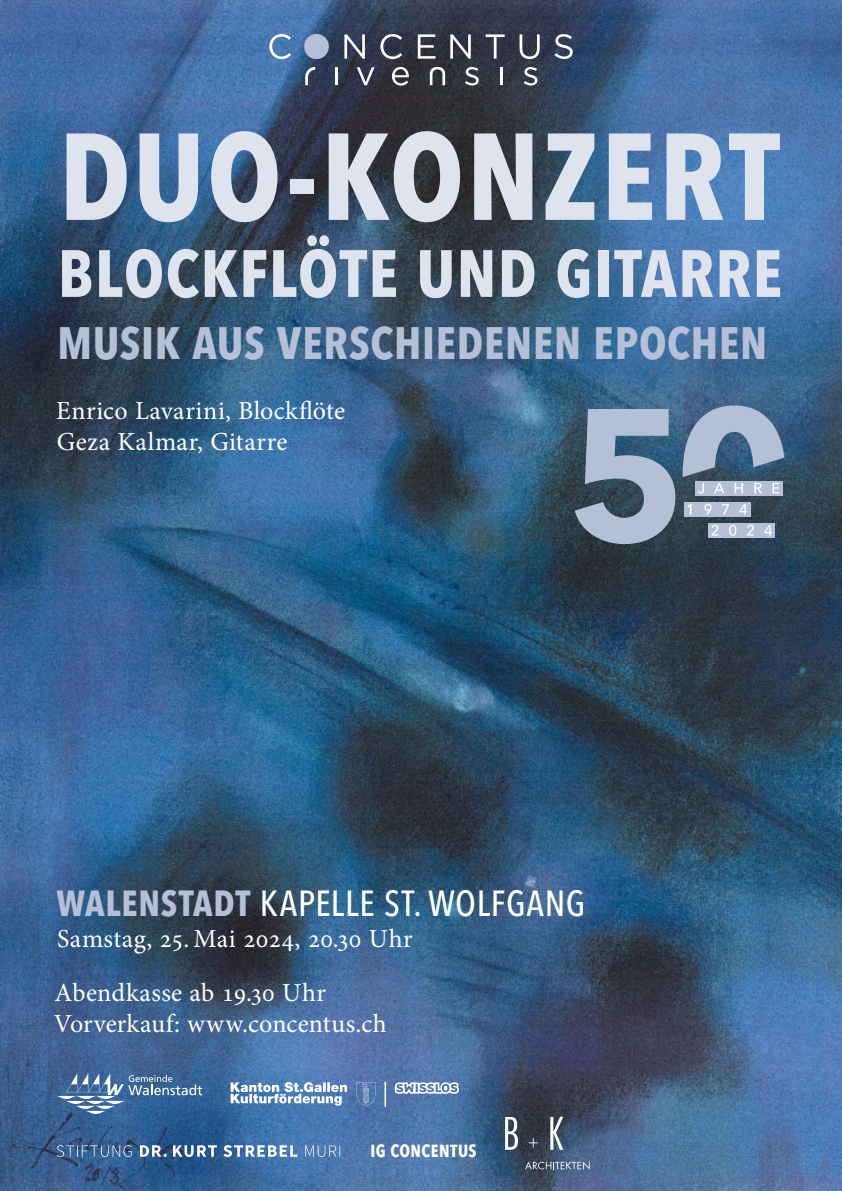
<style>
.page{position:relative;width:842px;height:1191px;background:#fff}
.page>*{position:absolute;margin:0;border:0;box-sizing:border-box;transform-origin:0 0}
.t1{font:700 condensed 122px "Avenir Next LT Pro";letter-spacing:.02em;color:#dee3ee}
.t2{font:700 condensed 66px "Avenir Next LT Pro";letter-spacing:.02em;color:#dee3ee}
.t3{font:700 condensed 45px "Avenir Next LT Pro";letter-spacing:.015em;color:#b5c0d7}
.t4{font:500 condensed 36px "Avenir Next LT Pro";letter-spacing:.02em;color:#fff}
.t5{font:26px/31.2px "Minion Pro";letter-spacing:.01em;color:#fff}
.t6{font:700 17.5px "Avenir Next Condensed";letter-spacing:.025em;color:#fff}
.s1{font-weight:700;color:#b5c0d7}
</style>
<div class="page">
<img style="left:0;top:0;width:842px;height:1191px">
<hr style="left:335px;top:67px;width:3px;height:18px;background:#fff">
<hr style="left:500px;top:67px;width:3px;height:18px;background:#fff">
<svg style="left:524px;top:67px;width:13px;height:18px"></svg>
<svg style="left:465px;top:67px;width:14px;height:18px"></svg>
<svg style="left:357px;top:67px;width:18px;height:18px"></svg>
<svg style="left:305px;top:67px;width:10px;height:18px"></svg>
<svg style="left:269px;top:34px;width:22px;height:25px"></svg>
<svg style="left:304px;top:34px;width:25px;height:25px"></svg>
<svg style="left:344px;top:34px;width:21px;height:25px"></svg>
<svg style="left:380px;top:34px;width:22px;height:25px"></svg>
<svg style="left:418px;top:34px;width:17px;height:25px"></svg>
<svg style="left:450px;top:34px;width:21px;height:25px"></svg>
<svg style="left:486px;top:34px;width:19px;height:25px"></svg>
<svg style="left:520px;top:34px;width:20px;height:25px"></svg>
<svg style="left:554px;top:34px;width:19px;height:25px"></svg>
<svg style="left:392px;top:67px;width:17px;height:19px"></svg>
<svg style="left:430px;top:67px;width:15px;height:18px"></svg>
<svg style="left:575px;top:409px;width:100px;height:135px;background:#7e91a6"></svg>
<svg style="left:683px;top:405px;width:101px;height:72px;background:#7c92ac"></svg>
<div style="left:695px;top:481px;width:88px;height:14px;background:#b5c0d7"></div>
<svg style="left:698px;top:483px;width:6px;height:10px"></svg>
<svg style="left:714px;top:483px;width:10px;height:10px"></svg>
<svg style="left:735px;top:483px;width:8px;height:10px"></svg>
<svg style="left:754px;top:483px;width:8px;height:10px"></svg>
<svg style="left:772px;top:483px;width:7px;height:10px"></svg>
<div style="left:684px;top:502px;width:66px;height:14px;background:#b5c0d7"></div>
<svg style="left:687px;top:504px;width:4px;height:10px"></svg>
<svg style="left:704px;top:504px;width:7px;height:10px"></svg>
<svg style="left:722px;top:504px;width:7px;height:10px"></svg>
<svg style="left:739px;top:504px;width:8px;height:10px"></svg>
<div style="left:708px;top:523px;width:67px;height:14px;background:#b5c0d7"></div>
<svg style="left:711px;top:525px;width:7px;height:10px"></svg>
<svg style="left:729px;top:525px;width:7px;height:11px"></svg>
<svg style="left:747px;top:525px;width:7px;height:10px"></svg>
<svg style="left:764px;top:525px;width:8px;height:10px"></svg>
<svg style="left:231px;top:1082px;width:116px;height:23px"></svg>
<svg style="left:395px;top:1082px;width:64px;height:11px"></svg>
<svg style="left:385px;top:1082px;width:1px;height:24px"></svg>
<svg style="left:356px;top:1082px;width:20px;height:24px"></svg>
<svg style="left:57px;top:1073px;width:145px;height:41px;background:#557aa6"></svg>
<svg style="left:57px;top:1145px;width:75px;height:12px"></svg>
<svg style="left:140px;top:1145px;width:157px;height:12px"></svg>
<svg style="left:305px;top:1145px;width:35px;height:12px"></svg>
<svg style="left:505px;top:1116px;width:13px;height:33px"></svg>
<svg style="left:550px;top:1116px;width:13px;height:33px"></svg>
<svg style="left:529px;top:1138px;width:9px;height:9px"></svg>
<svg style="left:525px;top:1161px;width:65px;height:8px"></svg>
<p class="t1" style="left:59px;top:102px;width:722px">DUO-KONZERT</p>
<p class="t2" style="left:58px;top:233px;width:726px">BLOCKFLÖTE UND GITARRE</p>
<p class="t3" style="left:57px;top:316px;width:711px">MUSIK AUS VERSCHIEDENEN EPOCHEN</p>
<p class="t5" style="left:56px;top:395px;width:290px">Enrico Lavarini, Blockflöte<br>Geza Kalmar, Gitarre</p>
<p class="t4" style="left:56px;top:881px;width:530px"><span class="s1">WALENSTADT</span> KAPELLE ST. WOLFGANG</p>
<p class="t5" style="left:57px;top:923px;width:357px">Samstag, 25. Mai 2024, 20.30 Uhr</p>
<p class="t5" style="left:54px;top:977px;width:273px">Abendkasse ab 19.30 Uhr</p>
<p class="t5" style="left:54px;top:1008px;width:334px">Vorverkauf: www.concentus.ch</p>
<p class="t6" style="left:370px;top:1140px;width:108px">IG CONCENTUS</p>
</div>
